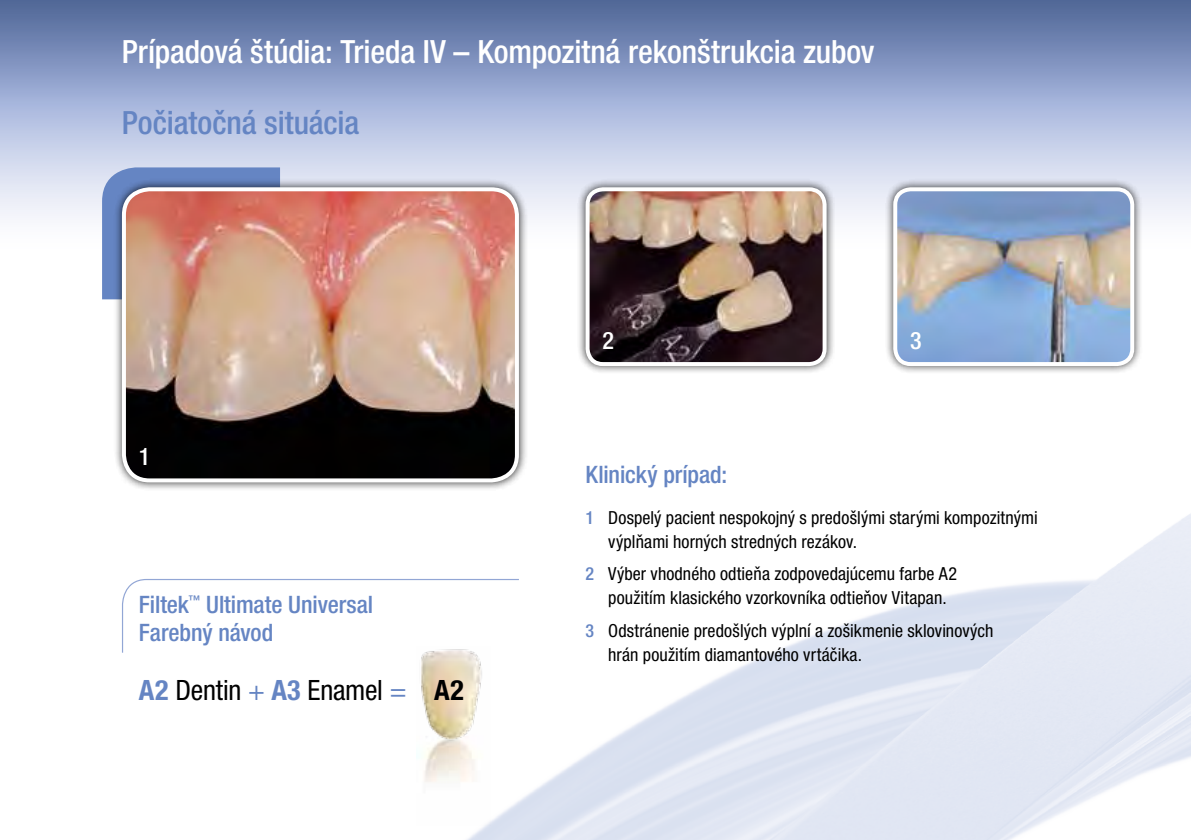
<style>
.page{position:relative;width:1191px;height:840px;background:#fff}
.page>*{position:absolute;margin:0;border:0;box-sizing:border-box;transform-origin:0 0}
.t1{font:500 condensed 32px "Helvetica Neue LT Pro";letter-spacing:-.005em;color:#fff}
.t2{font:500 condensed 32px "Helvetica Neue LT Pro";letter-spacing:-.005em;color:#6585c3}
.t3{font:condensed 28px "Helvetica Neue LT Pro";letter-spacing:-.01em;color:#000}
.t4{font:500 condensed 24px/28px "Helvetica Neue LT Pro";letter-spacing:-.005em;color:#6585c3}
.t5{font:500 condensed 24px "Helvetica Neue LT Pro";color:#fff}
.t6{font:condensed 18px/24px "Helvetica Neue LT Pro";letter-spacing:.005em;color:#000}
.s1{font-weight:700;color:#6585c3}
.s2{color:#6585c3}
.s3{font-weight:700}
.s4{font-weight:500;color:#6585c3}
</style>
<div class="page">
<svg style="left:0;top:0;width:1191px;height:218px;background:#8899c1"></svg>
<img style="left:445px;top:62px;width:746px;height:777px">
<div style="left:577px;top:179px;width:258px;height:196px;background:#000;opacity:.8"></div>
<img style="left:587px;top:189px;width:237px;height:175px">
<div style="left:585px;top:187px;width:241px;height:179px;border:4px solid #fff;border-radius:16px"></div>
<svg style="left:122px;top:578px;width:398px;height:75px"></svg>
<div style="left:885px;top:179px;width:257px;height:196px;background:#000;opacity:.8"></div>
<img style="left:895px;top:189px;width:237px;height:175px">
<div style="left:893px;top:187px;width:241px;height:179px;border:4px solid #fff;border-radius:16px"></div>
<svg style="left:102px;top:167px;width:178px;height:132px;background:#6f8dc7"></svg>
<div style="left:113px;top:179px;width:414px;height:311px;background:#000;opacity:.8"></div>
<img style="left:124px;top:189px;width:393px;height:291px">
<div style="left:122px;top:187px;width:397px;height:295px;border:4px solid #fff;border-radius:26px"></div>
<img style="left:416px;top:646px;width:74px;height:179px">
<h1 class="t1" style="left:122px;top:32px;width:754px">Prípadová štúdia: Trieda IV – Kompozitná rekonštrukcia zubov</h1>
<h1 class="t2" style="left:122px;top:103px;width:239px">Počiatočná situácia</h1>
<h3 class="t5" style="left:139px;top:442px;width:13px">1</h3>
<h3 class="t4" style="left:139px;top:590px;width:236px">Filtek<sup>™</sup> Ultimate Universal<br>Farebný návod</h3>
<h2 class="t3" style="left:139px;top:673px;width:326px"><span class="s1">A2</span> Dentin <span class="s2">+</span> <span class="s1">A3</span> Enamel <span class="s2">=</span> <span class="s3">A2</span></h2>
<h3 class="t5" style="left:602px;top:326px;width:13px">2</h3>
<h3 class="t5" style="left:910px;top:326px;width:13px">3</h3>
<h3 class="t4" style="left:585px;top:459px;width:143px">Klinický prípad:</h3>
<p class="t6" style="left:608px;top:505px;width:431px;text-indent:-23px"><span class="s4">1</span> Dospelý pacient nespokojný s predošlými starými kompozitnými výplňami horných stredných rezákov.</p>
<p class="t6" style="left:608px;top:561px;width:350px;text-indent:-23px"><span class="s4">2</span> Výber vhodného odtieňa zodpovedajúcemu farbe A2 použitím klasického vzorkovníka odtieňov Vitapan.</p>
<p class="t6" style="left:608px;top:618px;width:387px;text-indent:-23px"><span class="s4">3</span> Odstránenie predošlých výplní a zošikmenie sklovinových hrán použitím diamantového vrtáčika.</p>
</div>
